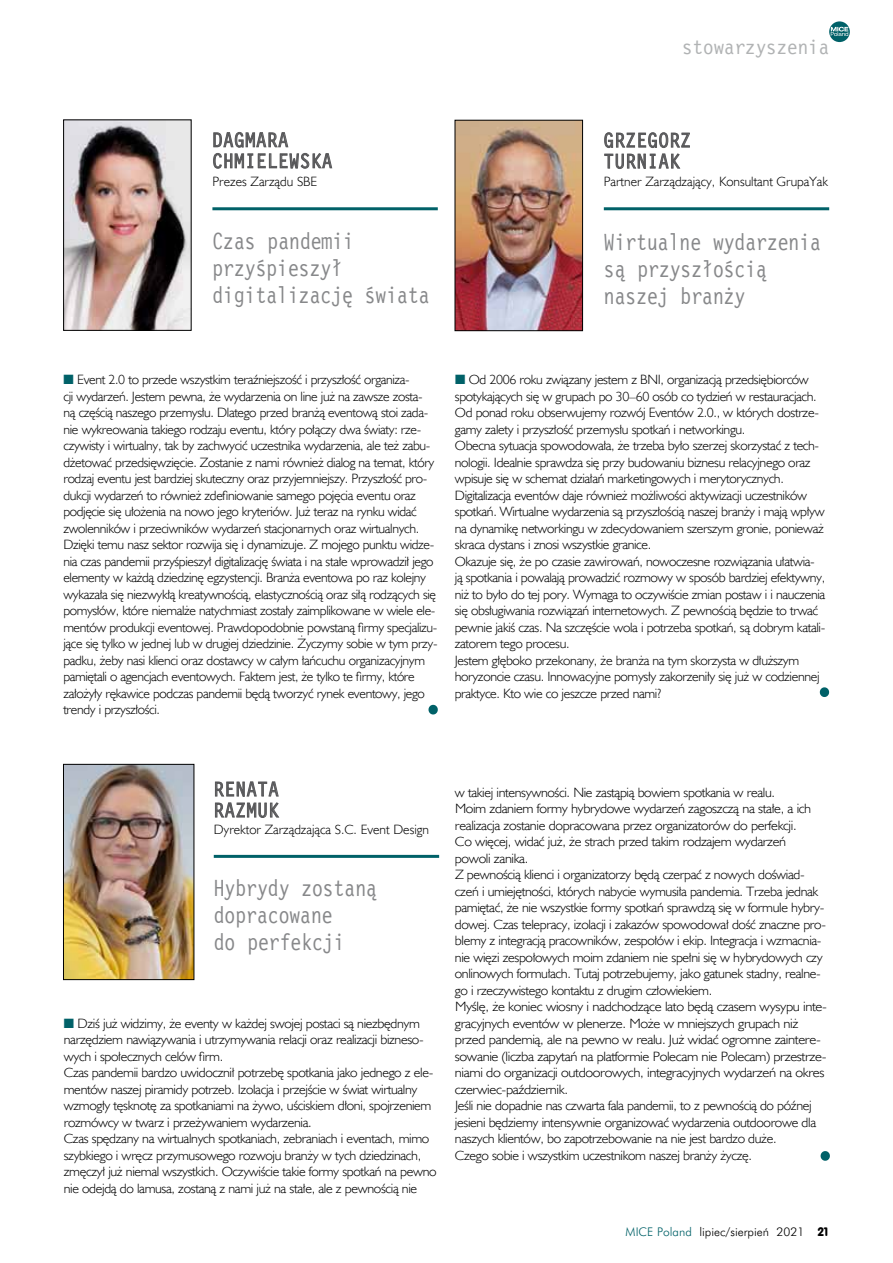
<style>
.page{position:relative;width:893px;height:1263px;background:#fff}
.page>*{position:absolute;margin:0;border:0;box-sizing:border-box;transform-origin:0 0}
.t1{font:24px/27px "Lettr Goth 12 EU";color:#87888a;scale:.9 1}
.t2{font:21px/21px "Lettr Goth 12 EU";letter-spacing:.05em;color:#58585a;scale:.95 1}
.t3{font:21px "Lettr Goth 12 EU";color:#b1b3b4}
.t4{font:13.5px/16.5px "Humanst 521 Lt EU";letter-spacing:-.025em;color:#000}
.t5{font:13.5px/16.5px "Humanst 521 Lt EU";letter-spacing:-.025em;color:#000;scale:1.04 1}
.t6{font:13.5px "Humanst 521 Lt EU";color:#000}
.t7{font:300 12px "Futura PL";color:#000}
.s1{color:#006168}
.s2{font-family:"VAG Rounded EU";font-weight:400}
</style>
<div class="page">
<svg style="left:829px;top:21px;width:21px;height:21px"></svg>
<svg style="left:831px;top:27px;width:17px;height:9px"></svg>
<img style="left:65px;top:122px;width:124px;height:207px">
<div style="left:63px;top:120px;width:128px;height:211px;border:1px solid #000"></div>
<img style="left:457px;top:122px;width:124px;height:207px">
<div style="left:455px;top:120px;width:128px;height:211px;border:1px solid #000"></div>
<hr style="left:212px;top:207px;width:226px;height:3px;background:#006168">
<svg style="left:213px;top:131px;width:120px;height:38px"></svg>
<hr style="left:604px;top:207px;width:225px;height:3px;background:#006168">
<svg style="left:604px;top:132px;width:86px;height:37px"></svg>
<svg style="left:428px;top:705px;width:10px;height:9px"></svg>
<svg style="left:820px;top:687px;width:9px;height:10px"></svg>
<img style="left:65px;top:766px;width:127px;height:212px">
<div style="left:63px;top:764px;width:131px;height:216px;border:1px solid #000"></div>
<hr style="left:214px;top:855px;width:225px;height:3px;background:#006168">
<svg style="left:215px;top:781px;width:65px;height:37px"></svg>
<svg style="left:821px;top:1151px;width:9px;height:10px"></svg>
<h2 class="t2" style="left:212px;top:130px;width:128px">Dagmara<br>Chmielewska</h2>
<p class="t6" style="left:212px;top:173px;width:106px">Prezes Zarządu SBE</p>
<h2 class="t3" style="left:682px;top:36px;width:148px">stowarzyszenia</h2>
<h2 class="t2" style="left:604px;top:130px;width:12px">Grze</h2>
<h2 class="t2" style="left:604px;top:130px;width:70px;text-align:right">gorz<br>Turn iak</h2>
<p class="t6" style="left:604px;top:173px;width:226px">Partner Zarządzający, Konsultant GrupaYak</p>
<h1 class="t1" style="left:213px;top:229px;width:243px">Czas pandemii przyśpieszył digitalizację świata</h1>
<h1 class="t1" style="left:604px;top:229px;width:243px">Wirtualne wydarzenia są przyszłością naszej branży</h1>
<p class="t4" style="left:63px;top:371px;width:376px"><span class="s1">■</span> Event 2.0 to przede wszystkim teraźniejszość i przyszłość organiza-<br>cji wydarzeń. Jestem pewna, że wydarzenia on line już na zawsze zosta&shy;ną częścią naszego przemysłu. Dlatego przed branżą eventową stoi zada&shy;nie wykreowania takiego rodzaju eventu, który połączy dwa światy: rze&shy;czywisty i wirtualny, tak by zachwycić uczestnika wydarzenia, ale też zabu&shy;dżetować przedsięwzięcie. Zostanie z nami również dialog na temat, który rodzaj eventu jest bardziej skuteczny oraz przyjemniejszy. Przyszłość pro&shy;dukcji wydarzeń to również zdefiniowanie samego pojęcia eventu oraz podjęcie się ułożenia na nowo jego kryteriów. Już teraz na rynku widać zwolenników i przeciwników wydarzeń stacjonarnych oraz wirtualnych.<br>Dzięki temu nasz sektor rozwija się i dynamizuje. Z mojego punktu widze&shy;nia czas pandemii przyśpieszył digitalizację świata i na stałe wprowadził jego elementy w każdą dziedzinę egzystencji. Branża eventowa po raz kolejny wykazała się niezwykłą kreatywnością, elastycznością oraz siłą rodzących się pomysłów, które niemalże natychmiast zostały zaimplikowane w wiele ele&shy;mentów produkcji eventowej. Prawdopodobnie powstaną firmy specjalizu&shy;jące się tylko w jednej lub w drugiej dziedzinie. Życzymy sobie w tym przy&shy;padku, żeby nasi klienci oraz dostawcy w całym łańcuchu organizacyjnym pamiętali o agencjach eventowych. Faktem jest, że tylko te firmy, które założyły rękawice podczas pandemii będą tworzyć rynek eventowy, jego trendy i przyszłości.</p>
<p class="t4" style="left:455px;top:371px;width:372px"><span class="s1">■</span> Od 2006 roku związany jestem z BNI, organizacją przedsiębiorców spotykających się w grupach po 30–60 osób co tydzień w restauracjach.<br>Od ponad roku obserwujemy rozwój Eventów 2.0., w których dostrze&shy;gamy zalety i przyszłość przemysłu spotkań i networkingu.<br>Obecna sytuacja spowodowała, że trzeba było szerzej skorzystać z tech&shy;nologii. Idealnie sprawdza się przy budowaniu biznesu relacyjnego oraz wpisuje się w schemat działań marketingowych i merytorycznych.<br>Digitalizacja eventów daje również możliwości aktywizacji uczestników spotkań. Wirtualne wydarzenia są przyszłością naszej branży i mają wpływ na dynamikę networkingu w zdecydowaniem szerszym gronie, ponieważ skraca dystans i znosi wszystkie granice.<br>Okazuje się, że po czasie zawirowań, nowoczesne rozwiązania ułatwia&shy;ją spotkania i powalają prowadzić rozmowy w sposób bardziej efektywny, niż to było do tej pory. Wymaga to oczywiście zmian postaw i i nauczenia się obsługiwania rozwiązań internetowych. Z pewnością będzie to trwać pewnie jakiś czas. Na szczęście wola i potrzeba spotkań, są dobrym katali&shy;zatorem tego procesu.<br>Jestem głęboko przekonany, że branża na tym skorzysta w dłuższym horyzoncie czasu. Innowacyjne pomysły zakorzeniły się już w codziennej praktyce. Kto wie co jeszcze przed nami?</p>
<h2 class="t2" style="left:214px;top:779px;width:68px">Renata<br>Razmuk</h2>
<p class="t6" style="left:214px;top:821px;width:217px">Dyrektor Zarządzająca S.C. Event Design</p>
<h1 class="t1" style="left:214px;top:875px;width:183px">Hybrydy zostaną dopracowane<br>do perfekcji</h1>
<p class="t5" style="left:64px;top:1014px;width:360px"><span class="s1">■</span> Dziś już widzimy, że eventy w każdej swojej postaci są niezbędnym narzędziem nawiązywania i utrzymywania relacji oraz realizacji bizneso&shy;wych i społecznych celów firm.<br>Czas pandemii bardzo uwidocznił potrzebę spotkania jako jednego z ele&shy;mentów naszej piramidy potrzeb. Izolacja i przejście w świat wirtualny wzmogły tęsknotę za spotkaniami na żywo, uściskiem dłoni, spojrzeniem rozmówcy w twarz i przeżywaniem wydarzenia.<br>Czas spędzany na wirtualnych spotkaniach, zebraniach i eventach, mimo szybkiego i wręcz przymusowego rozwoju branży w tych dziedzinach, zmęczył już niemal wszystkich. Oczywiście takie formy spotkań na pewno nie odejdą do lamusa, zostaną z nami już na stałe, ale z pewnością nie</p>
<p class="t5" style="left:455px;top:783px;width:359px">w takiej intensywności. Nie zastąpią bowiem spotkania w realu.<br>Moim zdaniem formy hybrydowe wydarzeń zagoszczą na stałe, a ich realizacja zostanie dopracowana przez organizatorów do perfekcji.<br>Co więcej, widać już, że strach przed takim rodzajem wydarzeń<br>powoli zanika.<br>Z pewnością klienci i organizatorzy będą czerpać z nowych doświad&shy;czeń i umiejętności, których nabycie wymusiła pandemia. Trzeba jednak pamiętać, że nie wszystkie formy spotkań sprawdzą się w formule hybry&shy;dowej. Czas telepracy, izolacji i zakazów spowodował dość znaczne pro&shy;blemy z integracją pracowników, zespołów i ekip. Integracja i wzmacnia&shy;nie więzi zespołowych moim zdaniem nie spełni się w hybrydowych czy onlinowych formułach. Tutaj potrzebujemy, jako gatunek stadny, realne&shy;go i rzeczywistego kontaktu z drugim człowiekiem.<br>Myślę, że koniec wiosny i nadchodzące lato będą czasem wysypu inte&shy;gracyjnych eventów w plenerze. Może w mniejszych grupach niż przed pandemią, ale na pewno w realu. Już widać ogromne zaintere&shy;sowanie (liczba zapytań na platformie Polecam nie Polecam) przestrze&shy;niami do organizacji outdoorowych, integracyjnych wydarzeń na okres czerwiec-październik.<br>Jeśli nie dopadnie nas czwarta fala pandemii, to z pewnością do późnej jesieni będziemy intensywnie organizować wydarzenia outdoorowe dla naszych klientów, bo zapotrzebowanie na nie jest bardzo duże.<br>Czego sobie i wszystkim uczestnikom naszej branży życzę.</p>
<p class="t7" style="left:626px;top:1224px;width:204px"><span class="s1">MICE Poland</span> lipiec/sierpieƒ 2021 <span class="s2">21</span></p>
</div>
